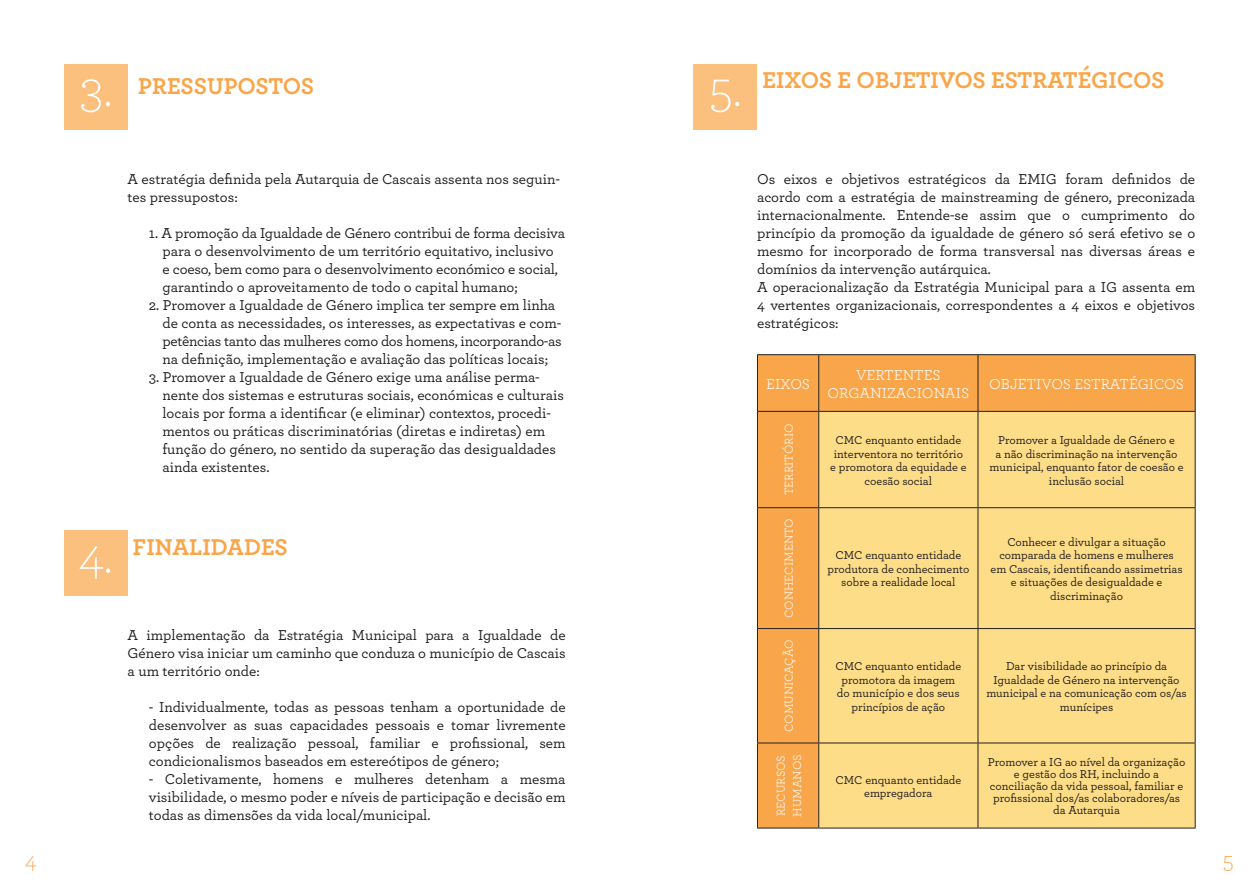
<style>
.page{position:relative;width:1259px;height:893px;background:#fff}
.page>*{position:absolute;margin:0;border:0;box-sizing:border-box;transform-origin:0 0}
.t1{font:300 52.5px "Archer";color:#fff}
.t2{font:700 24px "Archer";color:#f9a64a}
.t3{font:500 15px/18px "Archer";letter-spacing:-.005em;color:#231f20;text-align:justify}
.t4{font:15px/18px "Archer";color:#fff;text-align:center}
.t5{font:500 12px/13.5px "Archer";color:#231f20;text-align:center}
.t6{font:12px/16.5px "Archer";color:#fff}
.t7{font:12px "Archer";letter-spacing:-.02em;color:#fff}
</style>
<div class="page">
<div style="left:64px;top:64px;width:64px;height:66px;background:#fcc07e"></div>
<div style="left:64px;top:530px;width:64px;height:66px;background:#fcc07e"></div>
<div style="left:693px;top:64px;width:64px;height:66px;background:#fcc07e"></div>
<div style="left:758px;top:355px;width:436px;height:473px;background:#f9a64a"></div>
<div style="left:819px;top:412px;width:375px;height:416px;background:#fddd88"></div>
<hr style="left:757px;top:354px;width:62px;height:1px;background:#231f20">
<hr style="left:757px;top:355px;width:1px;height:56px;background:#231f20">
<hr style="left:819px;top:354px;width:159px;height:1px;background:#231f20">
<hr style="left:818px;top:355px;width:1px;height:56px;background:#231f20">
<hr style="left:978px;top:354px;width:217px;height:1px;background:#231f20">
<hr style="left:977px;top:355px;width:1px;height:56px;background:#231f20">
<hr style="left:1194px;top:355px;width:1px;height:56px;background:#231f20">
<hr style="left:757px;top:411px;width:62px;height:1px;background:#231f20">
<hr style="left:757px;top:412px;width:1px;height:95px;background:#231f20">
<hr style="left:819px;top:411px;width:159px;height:1px;background:#231f20">
<hr style="left:818px;top:412px;width:1px;height:95px;background:#231f20">
<hr style="left:978px;top:411px;width:217px;height:1px;background:#231f20">
<hr style="left:977px;top:412px;width:1px;height:95px;background:#231f20">
<hr style="left:1194px;top:412px;width:1px;height:95px;background:#231f20">
<hr style="left:757px;top:507px;width:62px;height:1px;background:#231f20">
<hr style="left:757px;top:508px;width:1px;height:120px;background:#231f20">
<hr style="left:819px;top:507px;width:159px;height:1px;background:#231f20">
<hr style="left:818px;top:508px;width:1px;height:120px;background:#231f20">
<hr style="left:978px;top:507px;width:217px;height:1px;background:#231f20">
<hr style="left:977px;top:508px;width:1px;height:120px;background:#231f20">
<hr style="left:1194px;top:508px;width:1px;height:120px;background:#231f20">
<hr style="left:757px;top:628px;width:62px;height:1px;background:#231f20">
<hr style="left:757px;top:629px;width:1px;height:114px;background:#231f20">
<hr style="left:819px;top:628px;width:159px;height:1px;background:#231f20">
<hr style="left:818px;top:629px;width:1px;height:114px;background:#231f20">
<hr style="left:978px;top:628px;width:217px;height:1px;background:#231f20">
<hr style="left:977px;top:629px;width:1px;height:114px;background:#231f20">
<hr style="left:1194px;top:629px;width:1px;height:114px;background:#231f20">
<hr style="left:757px;top:743px;width:62px;height:1px;background:#231f20">
<hr style="left:757px;top:743px;width:1px;height:85px;background:#231f20">
<hr style="left:819px;top:743px;width:159px;height:1px;background:#231f20">
<hr style="left:818px;top:743px;width:1px;height:85px;background:#231f20">
<hr style="left:978px;top:743px;width:217px;height:1px;background:#231f20">
<hr style="left:977px;top:743px;width:1px;height:85px;background:#231f20">
<hr style="left:1194px;top:743px;width:1px;height:85px;background:#231f20">
<hr style="left:757px;top:828px;width:62px;height:1px;background:#231f20">
<hr style="left:819px;top:828px;width:159px;height:1px;background:#231f20">
<hr style="left:978px;top:828px;width:217px;height:1px;background:#231f20">
<p class="t1" style="left:79px;top:54px;width:35px">3.</p>
<p class="t2" style="left:138px;top:67px;width:177px">PRESSUPOSTOS</p>
<p class="t3" style="left:128px;top:169px;width:434px">A estratégia definida pela Autarquia de Cascais assenta nos seguin&shy;tes pressupostos:</p>
<p class="t3" style="left:149px;top:223px;width:418px">1. A promoção da Igualdade de Género contribui de forma decisiva</p>
<p class="t3" style="left:162px;top:241px;width:393px">para o desenvolvimento de um território equitativo, inclusivo</p>
<p class="t3" style="left:162px;top:259px;width:397px">e coeso, bem como para o desenvolvimento económico e social,</p>
<p class="t3" style="left:162px;top:277px;width:357px">garantindo o aproveitamento de todo o capital humano;</p>
<p class="t3" style="left:149px;top:295px;width:408px">2. Promover a Igualdade de Género implica ter sempre em linha</p>
<p class="t3" style="left:162px;top:313px;width:400px">de conta as necessidades, os interesses, as expectativas e com-</p>
<p class="t3" style="left:162px;top:331px;width:401px">petências tanto das mulheres como dos homens, incorporando-as</p>
<p class="t3" style="left:162px;top:349px;width:387px">na definição, implementação e avaliação das políticas locais;</p>
<p class="t3" style="left:149px;top:367px;width:392px">3. Promover a Igualdade de Género exige uma análise perma-</p>
<p class="t3" style="left:162px;top:385px;width:403px">nente dos sistemas e estruturas sociais, económicas e culturais</p>
<p class="t3" style="left:162px;top:403px;width:390px">locais por forma a identificar (e eliminar) contextos, procedi-</p>
<p class="t3" style="left:162px;top:421px;width:384px">mentos ou práticas discriminatórias (diretas e indiretas) em</p>
<p class="t3" style="left:162px;top:439px;width:395px">função do género, no sentido da superação das desigualdades</p>
<p class="t3" style="left:162px;top:457px;width:108px">ainda existentes.</p>
<p class="t1" style="left:79px;top:521px;width:35px">4.</p>
<p class="t2" style="left:133px;top:528px;width:156px">FINALIDADES</p>
<p class="t3" style="left:128px;top:625px;width:440px">A implementação da Estratégia Municipal para a Igualdade de Género visa iniciar um caminho que conduza o município de Cascais a um território onde:</p>
<p class="t3" style="left:149px;top:697px;width:418px">- Individualmente, todas as pessoas tenham a oportunidade de desenvolver as suas capacidades pessoais e tomar livremente opções de realização pessoal, familiar e profissional, sem condicionalismos baseados em estereótipos de género;</p>
<p class="t3" style="left:149px;top:769px;width:418px">- Coletivamente, homens e mulheres detenham a mesma visibilidade, o mesmo poder e níveis de participação e decisão em todas as dimensões da vida local/municipal.</p>
<p class="t1" style="left:709px;top:54px;width:34px">5.</p>
<p class="t2" style="left:762px;top:61px;width:403px">EIXOS E OBJETIVOS ESTRATÉGICOS</p>
<p class="t3" style="left:757px;top:169px;width:439px">Os eixos e objetivos estratégicos da EMIG foram definidos de acordo com a estratégia de mainstreaming de género, preconizada internacionalmente. Entende-se assim que o cumprimento do princípio da promoção da igualdade de género só será efetivo se o mesmo for incorporado de forma transversal nas diversas áreas e domínios da intervenção autárquica.</p>
<p class="t3" style="left:757px;top:277px;width:439px">A operacionalização da Estratégia Municipal para a IG assenta em 4 vertentes organizacionais, correspondentes a 4 eixos e objetivos estratégicos:</p>
<p class="t4" style="left:766px;top:374px;width:45px">EIXOS</p>
<p class="t4" style="left:827px;top:365px;width:143px">VERTENTES<br>ORGANIZACIONAIS</p>
<p class="t4" style="left:989px;top:374px;width:196px">OBJETIVOS ESTRATÉGICOS</p>
<p class="t6" style="left:780px;top:495px;width:73px;rotate:-90deg">TERRITÓRIO</p>
<p class="t5" style="left:830px;top:433px;width:138px">CMC enquanto entidade interventora no território e promotora da equidade e coesão social</p>
<p class="t5" style="left:989px;top:433px;width:195px">Promover a Igualdade de Género e<br>a não discriminação na intervenção municipal, enquanto fator de coesão e inclusão social</p>
<p class="t6" style="left:780px;top:618px;width:101px;rotate:-90deg">CONHECIMENTO</p>
<p class="t5" style="left:990px;top:535px;width:194px">Conhecer e divulgar a situação comparada de homens e mulheres em Cascais, identificando assimetrias e situações de desigualdade e discriminação</p>
<p class="t5" style="left:827px;top:548px;width:143px">CMC enquanto entidade produtora de conhecimento sobre a realidade local</p>
<p class="t7" style="left:780px;top:732px;width:93px;rotate:-90deg">COMUNICAÇÃO</p>
<p class="t6" style="left:772px;top:816px;width:63px;rotate:-90deg">RECURSOS<br>HUMANOS</p>
<p class="t5" style="left:835px;top:659px;width:127px">CMC enquanto entidade promotora da imagem do município e dos seus princípios de ação</p>
<p class="t5" style="left:986px;top:659px;width:202px">Dar visibilidade ao princípio da<br>Igualdade de Género na intervenção municipal e na comunicação com os/as munícipes</p>
<p class="t5" style="left:835px;top:772px;width:127px">CMC enquanto entidade empregadora</p>
<p class="t5" style="left:987px;top:756px;width:199px;line-height:12px">Promover a IG ao nível da organização e gestão dos RH, incluindo a conciliação da vida pessoal, familiar e profissional dos/as colaboradores/as da Autarquia</p>
</div>
